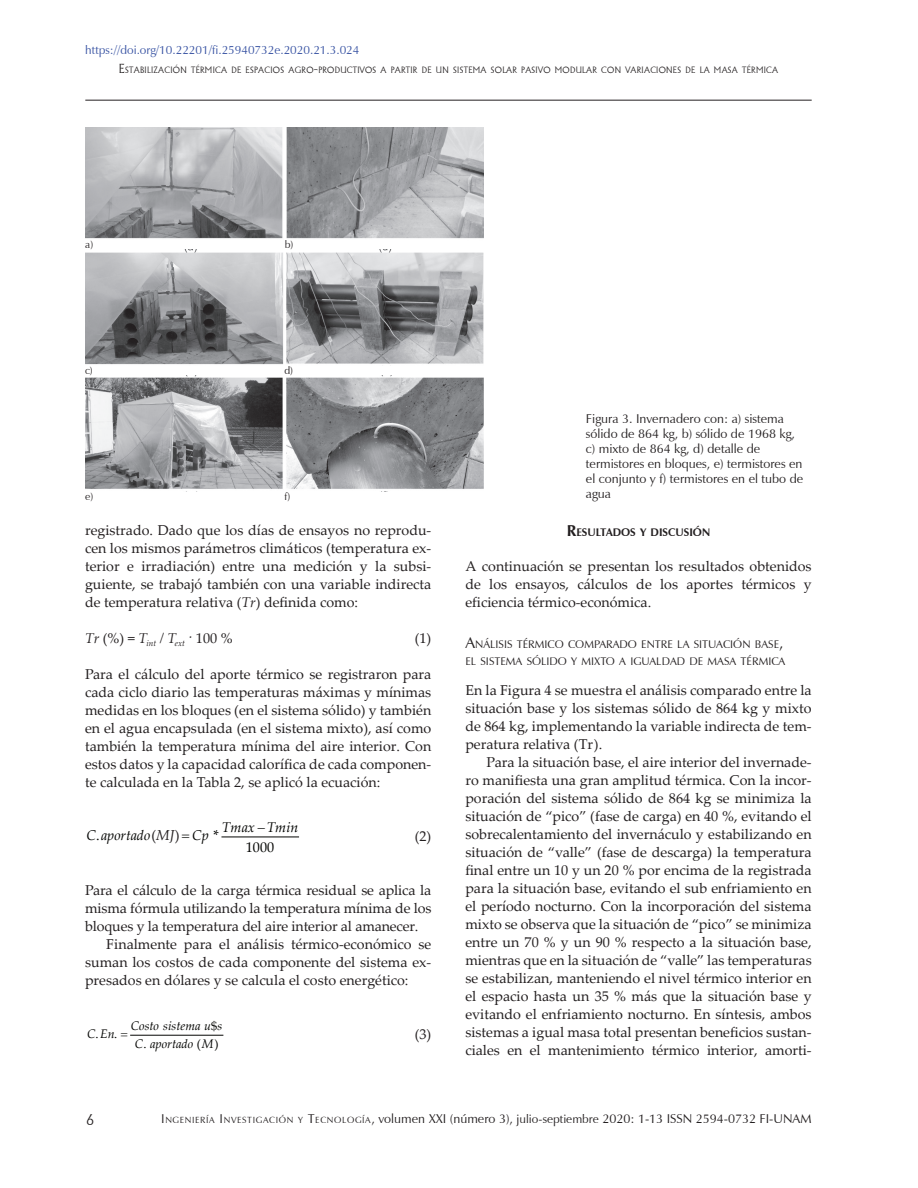
<style>
.page{position:relative;width:918px;height:1188px;background:#fff}
.page>*{position:absolute;margin:0;border:0;box-sizing:border-box;transform-origin:0 0}
.t1{font:300 15px "Adelon";color:#231f20}
.t2{font:14.4px "Palatino Linotype";color:#231f20}
.t3{font:14.25px/18px "Palatino Linotype";color:#231f20;text-align:justify}
.t4{font:italic 14.1px "Palatino Linotype";color:#040503}
.t5{font:14.1px "Palatino Linotype";color:#040503}
.t6{font:12.75px/15px "Zapf Humanist 601 BT";color:#231f20}
.t7{font:italic 12.45px "Palatino Linotype";color:#040503}
.t8{font:12.45px "Palatino Linotype";color:#040503}
.t9{font:12px "Zapf Humanist 601 BT";color:#3853a3}
.t10{font:10.95px/16.5px "Zapf Humanist 601 BT";color:#231f20}
.t11{font:700 10.95px "Zapf Humanist 601 BT";color:#231f20}
.t12{font:10.5px "Zapf Humanist 601 BT";color:#231f20}
.t13{font:300 8.85px "Adelon";letter-spacing:.035em;color:#231f20}
.s1{font-size:12.75px}
.s2{font-style:italic}
.s3{font-style:normal}
.s4{font-size:15.75px}
.s5{font-style:inherit}
.s6{font-size:8.85px}
.s7{font-size:12px}
</style>
<div class="page">
<hr style="left:85px;top:100px;width:727px;height:1px;background:#231f20">
<hr style="left:222px;top:837px;width:77px;height:1px;background:#040503">
<hr style="left:131px;top:1035px;width:92px;height:1px;background:#040503">
<img style="left:85px;top:128px;width:399px;height:364px">
<div style="left:85px;top:240px;width:381px;height:9px;background:#fff"></div>
<div style="left:85px;top:366px;width:380px;height:9px;background:#fff"></div>
<p class="t9" style="left:85px;top:42px;width:276px">https://doi.org/10.22201/fi.25940732e.2020.21.3.024</p>
<p class="t13" style="left:119px;top:64px;width:661px"><span class="s1">E</span>STABILIZACIÓN TÉRMICA DE ESPACIOS AGRO<span class="s1">-</span>PRODUCTIVOS A PARTIR DE UN SISTEMA SOLAR PASIVO MODULAR CON VARIACIONES DE LA MASA TÉRMICA</p>
<p class="t12" style="left:85px;top:238px;width:9px">a)</p>
<p class="t12" style="left:285px;top:238px;width:10px">b)</p>
<p class="t12" style="left:85px;top:364px;width:9px">c)</p>
<p class="t12" style="left:284px;top:364px;width:10px">d)</p>
<p class="t12" style="left:85px;top:489px;width:10px">e)</p>
<p class="t12" style="left:284px;top:489px;width:7px">f)</p>
<p class="t3" style="left:85px;top:520px;width:348px">registrado. Dado que los días de ensayos no reprodu&shy;cen los mismos parámetros climáticos (temperatura ex&shy;terior e irradiación) entre una medición y la subsi&shy;guiente, se trabajó también con una variable indirecta de temperatura relativa (<span class="s2">Tr</span>) definida como:</p>
<p class="t3" style="left:85px;top:628px;width:149px"><span class="s2">Tr</span> (%) = <span class="s2">T</span><sub>int</sub> <span class="s2">/ T</span><sub>ext</sub> <span class="s2">·</span> 100 %</p>
<p class="t3" style="left:415px;top:628px;width:18px">(1)</p>
<p class="t3" style="left:85px;top:664px;width:348px">Para el cálculo del aporte térmico se registraron para cada ciclo diario las temperaturas máximas y mínimas medidas en los bloques (en el sistema sólido) y también en el agua encapsulada (en el sistema mixto), así como también la temperatura mínima del aire interior. Con estos datos y la capacidad calorífica de cada componen&shy;te calculada en la Tabla 2, se aplicó la ecuación:</p>
<p class="t4" style="left:222px;top:817px;width:78px">Tmax Tmin</p>
<p class="t4" style="left:87px;top:826px;width:88px">C aportado M</p>
<p class="t2" style="left:151px;top:825px;width:30px">(<span class="s2">MJ</span>)</p>
<p class="t5" style="left:96px;top:826px;width:5px">.</p>
<p class="t5" style="left:154px;top:826px;width:26px">( )</p>
<p class="t4" style="left:192px;top:826px;width:28px">Cp <span class="s3">*</span></p>
<p class="t5" style="left:246px;top:837px;width:30px">1000</p>
<p class="t3" style="left:415px;top:826px;width:18px">(2)</p>
<p class="t3" style="left:85px;top:880px;width:348px">Para el cálculo de la carga térmica residual se aplica la</p>
<p class="t3" style="left:85px;top:898px;width:348px">misma fórmula utilizando la temperatura mínima de los</p>
<p class="t3" style="left:85px;top:916px;width:335px">bloques y la temperatura del aire interior al amanecer.</p>
<p class="t3" style="left:106px;top:934px;width:327px">Finalmente para el análisis térmico-económico se</p>
<p class="t3" style="left:85px;top:952px;width:348px">suman los costos de cada componente del sistema ex-</p>
<p class="t3" style="left:85px;top:970px;width:325px">presados en dólares y se calcula el costo energético:</p>
<p class="t7" style="left:87px;top:1025px;width:29px">C En</p>
<p class="t8" style="left:96px;top:1025px;width:23px">. .</p>
<p class="t8" style="left:211px;top:1017px;width:8px">$</p>
<p class="t7" style="left:131px;top:1017px;width:93px">Costo sistema u s</p>
<p class="t7" style="left:135px;top:1035px;width:80px">C aportado M</p>
<p class="t8" style="left:144px;top:1035px;width:5px">.</p>
<p class="t8" style="left:197px;top:1035px;width:23px">( )</p>
<p class="t3" style="left:415px;top:1024px;width:18px">(3)</p>
<p class="t6" style="left:586px;top:411px;width:219px">Figura 3. Invernadero con: a) sistema sólido de 864 kg, b) sólido de 1968 kg, c) mixto de 864 kg, d) detalle de termistores en bloques, e) termistores en el conjunto y f) termistores en el tubo de agua</p>
<p class="t11" style="left:567px;top:526px;width:145px"><span class="s4">R</span>ESULTADOS Y DISCUSIÓN</p>
<p class="t3" style="left:465px;top:556px;width:348px">A continuación se presentan los resultados obtenidos de los ensayos, cálculos de los aportes térmicos y eficiencia térmico-económica.</p>
<p class="t10" style="left:465px;top:636px;width:322px"><span class="s4">A</span>NÁLISIS TÉRMICO COMPARADO ENTRE LA SITUACIÓN BASE<span class="s4">,<br></span>EL SISTEMA SÓLIDO Y MIXTO A IGUALDAD DE MASA TÉRMICA</p>
<p class="t3" style="left:465px;top:681px;width:348px">En la Figura 4 se muestra el análisis comparado entre la situación base y los sistemas sólido de 864 kg y mixto de 864 kg, implementando la variable indirecta de tem&shy;peratura relativa (Tr).</p>
<p class="t3" style="left:465px;top:753px;width:348px;text-indent:21px">Para la situación base, el aire interior del invernade&shy;ro manifiesta una gran amplitud térmica. Con la incor&shy;poración del sistema sólido de 864 kg se minimiza la situación de “pico” (fase de carga) en 40 %, evitando el sobrecalentamiento del invernáculo y estabilizando en situación de “valle” (fase de descarga) la temperatura final entre un 10 y un 20 % por encima de la registrada para la situación base, evitando el sub enfriamiento en el período nocturno. Con la incorporación del sistema mixto se observa que la situación de “pico” se minimiza entre un 70 % y un 90 % respecto a la situación base, mientras que en la situación de “valle” las temperaturas se estabilizan, manteniendo el nivel térmico interior en el espacio hasta un 35 % más que la situación base y evitando el enfriamiento nocturno. En síntesis, ambos sistemas a igual masa total presentan beneficios sustan&shy;ciales en el mantenimiento térmico interior, amorti-</p>
<p class="t1" style="left:86px;top:1111px;width:10px">6</p>
<p class="t6" style="left:161px;top:1111px;width:652px"><span class="s5">I</span><span class="s6">NGENI ERÍA</span> <span class="s5">I</span><span class="s6">NVESTI GACI ÓN Y</span> <span class="s5">T</span><span class="s6">ECNOLOGÍA</span>, volumen XXI (número 3), <span class="s7">julio-septiembre</span> 2020: 1-13 ISSN 2594-0732 FI-UNAM</p>
</div>
